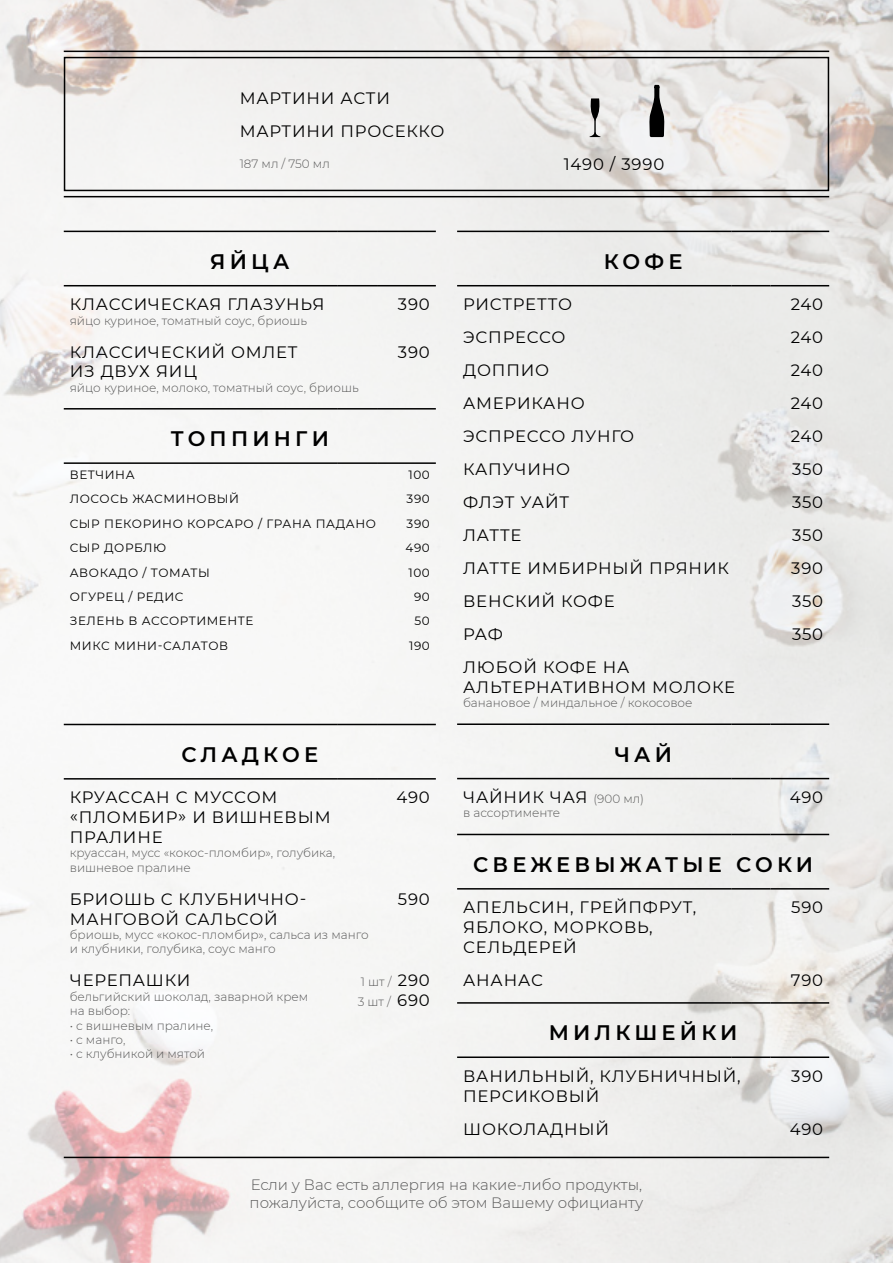
<style>
.page{position:relative;width:893px;height:1263px;background:#fff}
.page>*{position:absolute;margin:0;border:0;box-sizing:border-box;transform-origin:0 0}
.t1{font:600 21px "Montserrat";letter-spacing:.2em;color:#000}
.t2{font:16.5px/19.8px "Montserrat";letter-spacing:.05em;color:#000}
.t3{font:300 15px/18px "Montserrat";color:#595959}
.t4{font:300 12px/14.4px "Montserrat";color:#595959}
.t5{font:12px "Montserrat";letter-spacing:.05em;color:#000}
.s1{font-weight:400;font-size:16.5px;color:#000}
.s2{font-weight:300;font-size:12px;color:#595959}
</style>
<div class="page">
<img style="left:0;top:0;width:893px;height:1263px">
<hr style="left:64px;top:285px;width:274px;height:1px;background:#000">
<hr style="left:338px;top:285px;width:39px;height:1px;background:#000">
<hr style="left:377px;top:285px;width:59px;height:1px;background:#000">
<hr style="left:64px;top:408px;width:274px;height:1px;background:#000">
<hr style="left:338px;top:408px;width:39px;height:1px;background:#000">
<hr style="left:377px;top:408px;width:59px;height:1px;background:#000">
<hr style="left:64px;top:462px;width:274px;height:2px;background:#000">
<hr style="left:338px;top:462px;width:39px;height:2px;background:#000">
<hr style="left:377px;top:462px;width:59px;height:2px;background:#000">
<hr style="left:64px;top:724px;width:274px;height:1px;background:#000">
<hr style="left:338px;top:724px;width:39px;height:1px;background:#000">
<hr style="left:377px;top:724px;width:59px;height:1px;background:#000">
<hr style="left:64px;top:778px;width:274px;height:1px;background:#000">
<hr style="left:338px;top:778px;width:39px;height:1px;background:#000">
<hr style="left:377px;top:778px;width:59px;height:1px;background:#000">
<hr style="left:64px;top:231px;width:274px;height:1px;background:#000">
<hr style="left:338px;top:231px;width:39px;height:1px;background:#000">
<hr style="left:377px;top:231px;width:59px;height:1px;background:#000">
<hr style="left:457px;top:285px;width:274px;height:1px;background:#000">
<hr style="left:731px;top:285px;width:39px;height:1px;background:#000">
<hr style="left:770px;top:285px;width:59px;height:1px;background:#000">
<hr style="left:457px;top:723px;width:274px;height:2px;background:#000">
<hr style="left:731px;top:723px;width:39px;height:2px;background:#000">
<hr style="left:770px;top:723px;width:59px;height:2px;background:#000">
<hr style="left:457px;top:778px;width:274px;height:1px;background:#000">
<hr style="left:731px;top:778px;width:39px;height:1px;background:#000">
<hr style="left:770px;top:778px;width:59px;height:1px;background:#000">
<hr style="left:457px;top:834px;width:274px;height:1px;background:#000">
<hr style="left:731px;top:834px;width:39px;height:1px;background:#000">
<hr style="left:770px;top:834px;width:59px;height:1px;background:#000">
<hr style="left:457px;top:888px;width:274px;height:1px;background:#000">
<hr style="left:731px;top:888px;width:39px;height:1px;background:#000">
<hr style="left:770px;top:888px;width:59px;height:1px;background:#000">
<hr style="left:457px;top:1002px;width:274px;height:2px;background:#000">
<hr style="left:731px;top:1002px;width:39px;height:2px;background:#000">
<hr style="left:770px;top:1002px;width:59px;height:2px;background:#000">
<hr style="left:457px;top:1056px;width:274px;height:2px;background:#000">
<hr style="left:731px;top:1056px;width:39px;height:2px;background:#000">
<hr style="left:770px;top:1056px;width:59px;height:2px;background:#000">
<hr style="left:457px;top:231px;width:274px;height:1px;background:#000">
<hr style="left:731px;top:231px;width:39px;height:1px;background:#000">
<hr style="left:770px;top:231px;width:59px;height:1px;background:#000">
<svg style="left:589px;top:98px;width:11px;height:39px"></svg>
<svg style="left:649px;top:85px;width:16px;height:52px"></svg>
<div style="left:64px;top:57px;width:765px;height:134px;border:2px solid #000"></div>
<hr style="left:64px;top:51px;width:765px;height:1px;background:#000">
<hr style="left:64px;top:196px;width:765px;height:1px;background:#000">
<hr style="left:64px;top:1157px;width:765px;height:1px;background:#000">
<p class="t2" style="left:240px;top:81px;width:206px;line-height:33px">МАРТИНИ АСТИ<br>МАРТИНИ ПРОСЕККО</p>
<p class="t4" style="left:240px;top:156px;width:92px">187 мл / 750 мл</p>
<p class="t2" style="left:564px;top:154px;width:102px">1490 / 3990</p>
<p class="t1" style="left:210px;top:246px;width:81px">ЯЙЦА</p>
<p class="t2" style="left:70px;top:294px;width:256px">КЛАССИЧЕСКАЯ ГЛАЗУНЬЯ</p>
<p class="t4" style="left:70px;top:313px;width:239px">яйцо куриное, томатный соус, бриошь</p>
<p class="t2" style="left:70px;top:341px;width:229px">КЛАССИЧЕСКИЙ ОМЛЕТ<br>ИЗ ДВУХ ЯИЦ</p>
<p class="t4" style="left:70px;top:380px;width:290px">яйцо куриное, молоко, томатный соус, бриошь</p>
<p class="t1" style="left:171px;top:424px;width:160px">ТОППИНГИ</p>
<p class="t2" style="left:398px;top:294px;width:33px">390</p>
<p class="t2" style="left:398px;top:341px;width:33px">390</p>
<p class="t5" style="left:70px;top:466px;width:66px">ВЕТЧИНА</p>
<p class="t5" style="left:408px;top:466px;width:23px">100</p>
<p class="t5" style="left:70px;top:491px;width:171px">ЛОСОСЬ ЖАСМИНОВЫЙ</p>
<p class="t5" style="left:407px;top:491px;width:25px">390</p>
<p class="t5" style="left:70px;top:515px;width:308px">СЫР ПЕКОРИНО КОРСАРО / ГРАНА ПАДАНО</p>
<p class="t5" style="left:407px;top:515px;width:25px">390</p>
<p class="t5" style="left:70px;top:540px;width:98px">СЫР ДОРБЛЮ</p>
<p class="t5" style="left:406px;top:540px;width:26px">490</p>
<p class="t5" style="left:70px;top:564px;width:142px">АВОКАДО / ТОМАТЫ</p>
<p class="t5" style="left:408px;top:564px;width:23px">100</p>
<p class="t5" style="left:70px;top:588px;width:115px">ОГУРЕЦ / РЕДИС</p>
<p class="t5" style="left:414px;top:588px;width:17px">90</p>
<p class="t5" style="left:70px;top:613px;width:185px">ЗЕЛЕНЬ В АССОРТИМЕНТЕ</p>
<p class="t5" style="left:414px;top:613px;width:17px">50</p>
<p class="t5" style="left:70px;top:637px;width:160px">МИКС МИНИ-САЛАТОВ</p>
<p class="t5" style="left:409px;top:637px;width:22px">190</p>
<p class="t1" style="left:181px;top:739px;width:138px">СЛАДКОЕ</p>
<p class="t2" style="left:70px;top:787px;width:262px">КРУАССАН С МУССОМ «ПЛОМБИР» И ВИШНЕВЫМ<br>ПРАЛИНЕ</p>
<p class="t4" style="left:70px;top:845px;width:267px">круассан, мусс «кокос-пломбир», голубика, вишневое пралине</p>
<p class="t2" style="left:70px;top:888px;width:238px">БРИОШЬ С КЛУБНИЧНО-<br>МАНГОВОЙ САЛЬСОЙ</p>
<p class="t4" style="left:70px;top:927px;width:300px">бриошь, мусс «кокос-пломбир», сальса из манго и клубники, голубика, соус манго</p>
<p class="t2" style="left:396px;top:787px;width:35px">490</p>
<p class="t2" style="left:398px;top:888px;width:33px">590</p>
<p class="t2" style="left:70px;top:970px;width:122px">ЧЕРЕПАШКИ</p>
<p class="t4" style="left:70px;top:989px;width:240px">бельгийский шоколад, заварной крем на выбор:</p>
<p class="t4" style="left:70px;top:1018px;width:145px">• с вишневым пралине,</p>
<p class="t4" style="left:70px;top:1032px;width:57px">• с манго,</p>
<p class="t4" style="left:70px;top:1046px;width:137px">• с клубникой и мятой</p>
<p class="t4" style="left:358px;top:972px;width:74px;line-height:19.8px">1 шт / <span class="s1">290<br></span>3 шт / <span class="s1">690</span></p>
<p class="t1" style="left:604px;top:246px;width:80px">КОФЕ</p>
<p class="t2" style="left:463px;top:294px;width:110px">РИСТРЕТТО</p>
<p class="t2" style="left:791px;top:294px;width:34px">240</p>
<p class="t2" style="left:463px;top:327px;width:104px">ЭСПРЕССО</p>
<p class="t2" style="left:791px;top:327px;width:34px">240</p>
<p class="t2" style="left:463px;top:360px;width:88px">ДОППИО</p>
<p class="t2" style="left:791px;top:360px;width:34px">240</p>
<p class="t2" style="left:463px;top:393px;width:123px">АМЕРИКАНО</p>
<p class="t2" style="left:791px;top:393px;width:34px">240</p>
<p class="t2" style="left:463px;top:426px;width:173px">ЭСПРЕССО ЛУНГО</p>
<p class="t2" style="left:791px;top:426px;width:34px">240</p>
<p class="t2" style="left:463px;top:459px;width:109px">КАПУЧИНО</p>
<p class="t2" style="left:792px;top:459px;width:33px">350</p>
<p class="t2" style="left:463px;top:492px;width:108px">ФЛЭТ УАЙТ</p>
<p class="t2" style="left:792px;top:492px;width:33px">350</p>
<p class="t2" style="left:463px;top:525px;width:60px">ЛАТТЕ</p>
<p class="t2" style="left:792px;top:525px;width:33px">350</p>
<p class="t2" style="left:463px;top:558px;width:267px">ЛАТТЕ ИМБИРНЫЙ ПРЯНИК</p>
<p class="t2" style="left:791px;top:558px;width:33px">390</p>
<p class="t2" style="left:463px;top:591px;width:153px">ВЕНСКИЙ КОФЕ</p>
<p class="t2" style="left:792px;top:591px;width:33px">350</p>
<p class="t2" style="left:463px;top:624px;width:41px">РАФ</p>
<p class="t2" style="left:792px;top:624px;width:33px">350</p>
<p class="t2" style="left:463px;top:657px;width:273px">ЛЮБОЙ КОФЕ НА<br>АЛЬТЕРНАТИВНОМ МОЛОКЕ</p>
<p class="t4" style="left:463px;top:695px;width:231px">банановое / миндальное / кокосовое</p>
<p class="t1" style="left:614px;top:739px;width:59px">ЧАЙ</p>
<p class="t2" style="left:463px;top:787px;width:182px">ЧАЙНИК ЧАЯ <span class="s2">(900 мл)</span></p>
<p class="t4" style="left:463px;top:806px;width:98px">в ассортименте</p>
<p class="t2" style="left:790px;top:787px;width:35px">490</p>
<p class="t1" style="left:473px;top:849px;width:342px">СВЕЖЕВЫЖАТЫЕ СОКИ</p>
<p class="t2" style="left:463px;top:897px;width:235px">АПЕЛЬСИН, ГРЕЙПФРУТ,<br>ЯБЛОКО, МОРКОВЬ,<br>СЕЛЬДЕРЕЙ</p>
<p class="t2" style="left:791px;top:897px;width:33px">590</p>
<p class="t2" style="left:463px;top:969px;width:81px">АНАНАС</p>
<p class="t2" style="left:791px;top:969px;width:34px">790</p>
<p class="t1" style="left:549px;top:1018px;width:190px">МИЛКШЕЙКИ</p>
<p class="t2" style="left:463px;top:1065px;width:279px">ВАНИЛЬНЫЙ, КЛУБНИЧНЫЙ,<br>ПЕРСИКОВЫЙ</p>
<p class="t2" style="left:791px;top:1065px;width:33px">390</p>
<p class="t2" style="left:463px;top:1118px;width:148px">ШОКОЛАДНЫЙ</p>
<p class="t2" style="left:790px;top:1118px;width:35px">490</p>
<p class="t3" style="left:250px;top:1175px;width:395px">Если у Вас есть аллергия на какие-либо продукты, пожалуйста, сообщите об этом Вашему официанту</p>
</div>
